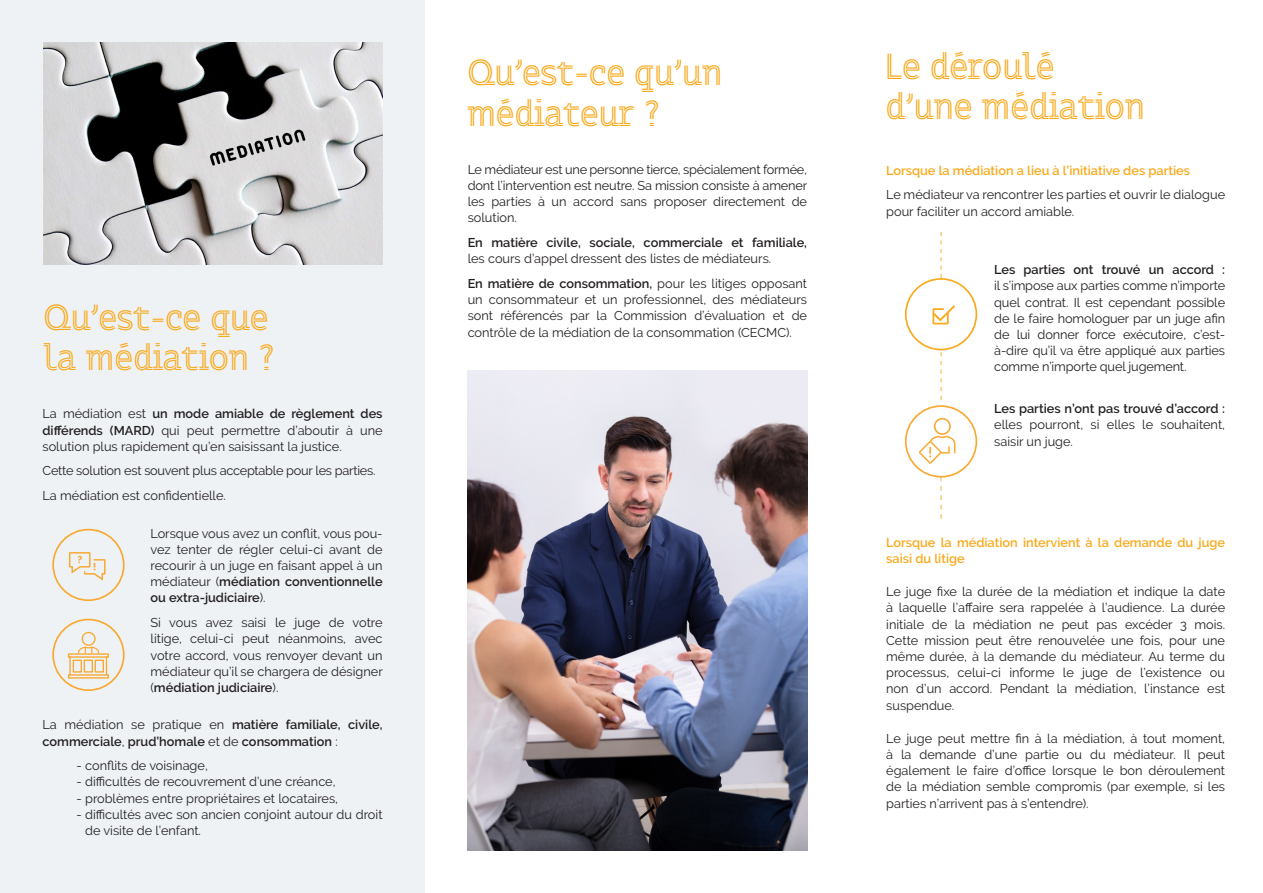
<style>
.page{position:relative;width:1263px;height:893px;background:#fff}
.page>*{position:absolute;margin:0;border:0;box-sizing:border-box;transform-origin:0 0}
.t1{font:39px "Themis Display";color:#f9a91b}
.Texte_courrant{font:12.75px/16.2px "Raleway";color:#231f20;text-align:justify}
.Texte_courrant-2{font:600 12.75px/16.2px "Raleway";color:#231f20}
.Texte_courrant-3{font:600 12.75px/16.2px "Raleway";color:#f9a91b}
.Texte_courrant-4{font:12.75px "Raleway";letter-spacing:-.02em;color:#231f20}
.s1{font-weight:600}
.s2{font-weight:400}
</style>
<div class="page">
<div style="left:0;top:0;width:425px;height:893px;background:#eef2f5"></div>
<img style="left:43px;top:43px;width:340px;height:222px">
<img style="left:468px;top:370px;width:339px;height:480px">
<svg style="left:52px;top:529px;width:73px;height:72px"></svg>
<svg style="left:52px;top:619px;width:73px;height:72px"></svg>
<svg style="left:905px;top:232px;width:72px;height:287px"></svg>
<p class="t1" style="left:44px;top:296px;width:226px">Qu’est-ce que</p>
<p class="t1" style="left:44px;top:336px;width:233px">la médiation ?</p>
<p class="Texte_courrant" style="left:43px;top:406px;width:342px">La médiation est <span class="s1">un mode amiable de règlement des différends (MARD)</span> qui peut permettre d’aboutir à une solution plus rapidement qu’en saisissant la justice.</p>
<p class="Texte_courrant-4" style="left:43px;top:463px;width:334px">Cette solution est souvent plus acceptable pour les parties.</p>
<p class="Texte_courrant" style="left:43px;top:487px;width:185px">La médiation est confidentielle.</p>
<p class="Texte_courrant" style="left:151px;top:525px;width:234px">Lorsque vous avez un conflit, vous pou&shy;vez tenter de régler celui-ci avant de recourir à un juge en faisant appel à un médiateur (<span class="s1">médiation conventionnelle ou extra-judiciaire</span>).</p>
<p class="Texte_courrant" style="left:151px;top:614px;width:234px">Si vous avez saisi le juge de votre litige, celui-ci peut néanmoins, avec votre accord, vous renvoyer devant un médiateur qu’il se chargera de désigner (<span class="s1">médiation judiciaire</span>).</p>
<p class="Texte_courrant-2" style="left:43px;top:717px;width:342px"><span class="s2">La médiation se pratique en</span> matière familiale, civile, commerciale<span class="s2">,</span> prud’homale <span class="s2">et de</span> consommation <span class="s2">:</span></p>
<p class="Texte_courrant" style="left:77px;top:758px;width:133px">- conflits de voisinage,</p>
<p class="Texte_courrant" style="left:77px;top:774px;width:261px">- difficultés de recouvrement d’une créance,</p>
<p class="Texte_courrant" style="left:77px;top:790px;width:263px">- problèmes entre propriétaires et locataires,</p>
<p class="Texte_courrant" style="left:85px;top:806px;width:299px;text-indent:-9px">- difficultés avec son ancien conjoint autour du droit de visite de l’enfant.</p>
<p class="t1" style="left:467px;top:52px;width:257px">Qu’est-ce qu’un</p>
<p class="t1" style="left:467px;top:92px;width:194px">médiateur ?</p>
<p class="Texte_courrant" style="left:468px;top:161px;width:341px">Le médiateur est une personne tierce, spécialement formée, dont l’intervention est neutre. Sa mission consiste à amener les parties à un accord sans proposer directement de solution.</p>
<p class="Texte_courrant-2" style="left:468px;top:234px;width:341px">En matière civile, sociale, commerciale et familiale, <span class="s2">les cours d’appel dressent des listes de médiateurs.</span></p>
<p class="Texte_courrant" style="left:468px;top:275px;width:341px"><span class="s1">En matière de consommation,</span> pour les litiges opposant un consommateur et un professionnel, des médiateurs sont référencés par la Commission d’évaluation et de contrôle de la médiation de la consommation (CECMC).</p>
<p class="t1" style="left:886px;top:45px;width:169px">Le déroulé</p>
<p class="t1" style="left:886px;top:85px;width:261px">d’une médiation</p>
<p class="Texte_courrant-3" style="left:886px;top:162px;width:305px">Lorsque la médiation a lieu à l’initiative des parties</p>
<p class="Texte_courrant" style="left:886px;top:187px;width:340px">Le médiateur va rencontrer les parties et ouvrir le dialogue pour faciliter un accord amiable.</p>
<p class="Texte_courrant" style="left:994px;top:262px;width:232px"><span class="s1">Les parties ont trouvé un accord : </span>il s’impose aux parties comme n’importe quel contrat. Il est cependant possible de le faire homologuer par un juge afin de lui donner force exécutoire, c’est&shy;à-dire qu’il va être appliqué aux parties comme n’importe quel jugement.</p>
<p class="Texte_courrant" style="left:994px;top:401px;width:232px"><span class="s1">Les parties n’ont pas trouvé d’accord : </span>elles pourront, si elles le souhaitent, saisir un juge.</p>
<p class="Texte_courrant-3" style="left:886px;top:534px;width:340px">Lorsque la médiation intervient à la demande du juge saisi du litige</p>
<p class="Texte_courrant" style="left:886px;top:584px;width:340px">Le juge fixe la durée de la médiation et indique la date à laquelle l’affaire sera rappelée à l’audience. La durée initiale de la médiation ne peut pas excéder 3 mois.<br>Cette mission peut être renouvelée une fois, pour une même durée, à la demande du médiateur. Au terme du processus, celui-ci informe le juge de l’existence ou non d’un accord. Pendant la médiation, l’instance est suspendue.</p>
<p class="Texte_courrant" style="left:886px;top:730px;width:340px">Le juge peut mettre fin à la médiation, à tout moment, à la demande d’une partie ou du médiateur. Il peut également le faire d’office lorsque le bon déroulement de la médiation semble compromis (par exemple, si les parties n’arrivent pas à s’entendre).</p>
</div>
